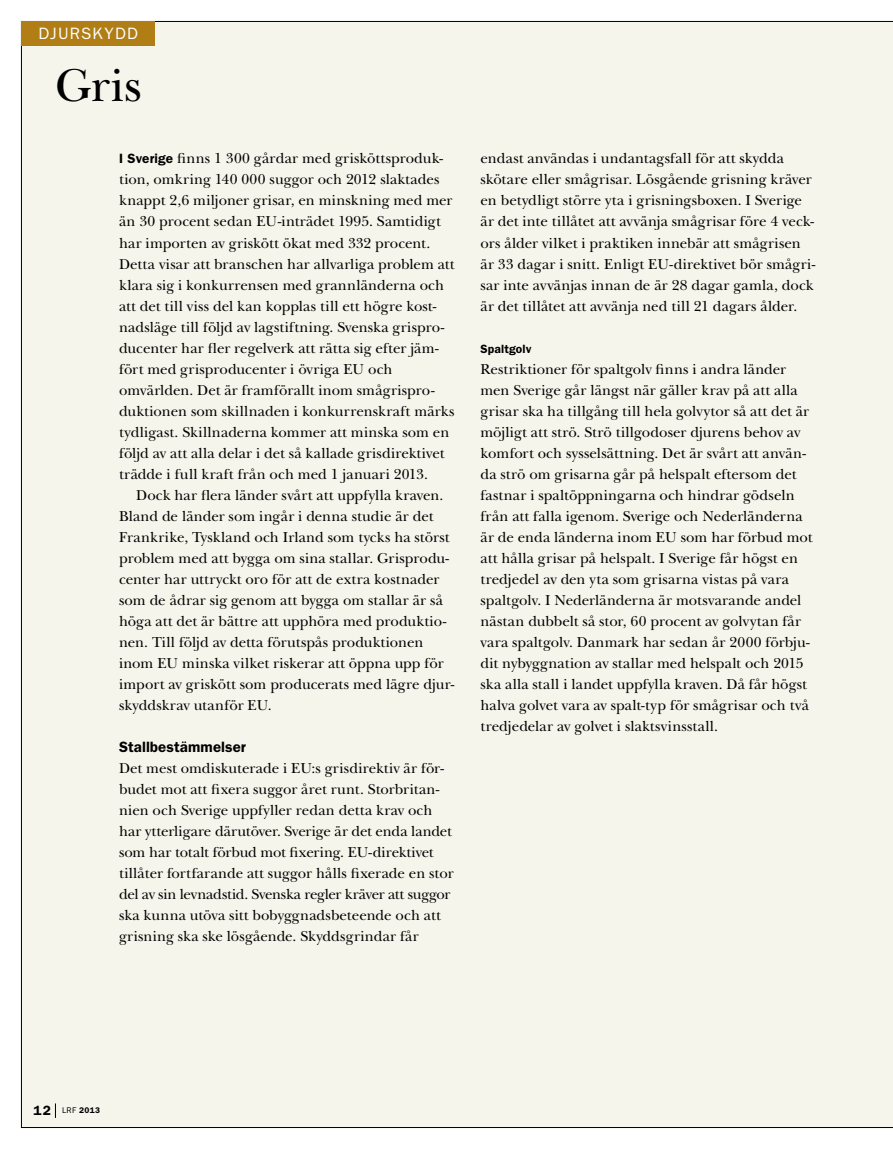
<style>
.page{position:relative;width:893px;height:1149px;background:#fff}
.page>*{position:absolute;margin:0;border:0;box-sizing:border-box;transform-origin:0 0}
.t1{font:48px "New Baskerville Std";color:#000}
.t2{font:16.5px "ITC Franklin Gothic Std";color:#fff}
.t3{font:15px/21px "New Baskerville Std";letter-spacing:.005em;color:#000}
.t4{font:600 15px "ITC Franklin Gothic Std";letter-spacing:.005em;color:#000}
.t5{font:600 12px "ITC Franklin Gothic Std";letter-spacing:.015em;color:#000}
.t6{font:600 8.25px "Franklin Gothic LT";color:#000}
.s1{font-family:"ITC Franklin Gothic Std";font-weight:600;font-size:13.5px}
.s2{font-size:13.5px}
.s3{font-weight:400}
</style>
<div class="page">
<div style="left:21px;top:21px;width:872px;height:1106px;background:#f6f5eb"></div>
<svg style="left:55px;top:1103px;width:1px;height:14px"></svg>
<div style="left:21px;top:21px;width:134px;height:25px;background:#b17d15"></div>
<p class="t2" style="left:38px;top:24px;width:24px">DJURSKY</p>
<p class="t2" style="left:115px;top:24px;width:25px">DD</p>
<h1 class="t1" style="left:55px;top:57px;width:88px">Gris</h1>
<p class="t3" style="left:119px;top:148px;width:337px"><span class="s1">I Sverige</span> finns 1 300 gårdar med grisköttsproduk&shy;tion, omkring 140 000 suggor och 2012 slaktades knappt 2,6 miljoner grisar, en minskning med mer än 30 procent sedan EU-inträdet 1995. Samtidigt har importen av griskött ökat med 332 procent.<br>Detta visar att branschen har allvarliga problem att klara sig i konkurrensen med grannländerna och att det till viss del kan kopplas till ett högre kost&shy;nadsläge till följd av lagstiftning. Svenska grispro&shy;ducenter har fler regelverk att rätta sig efter jäm&shy;fört med grisproducenter i övriga EU och omvärlden. Det är framförallt inom smågrispro&shy;duktionen som skillnaden i konkurrenskraft märks tydligast. Skillnaderna kommer att minska som en följd av att alla delar i det så kallade grisdirektivet trädde i full kraft från och med 1 januari 2013.</p>
<p class="t3" style="left:119px;top:484px;width:337px;text-indent:17px">Dock har flera länder svårt att uppfylla kraven.<br>Bland de länder som ingår i denna studie är det Frankrike, Tyskland och Irland som tycks ha störst problem med att bygga om sina stallar. Grisprodu&shy;center har uttryckt oro för att de extra kostnader som de ådrar sig genom att bygga om stallar är så höga att det är bättre att upphöra med produktio&shy;nen. Till följd av detta förutspås produktionen inom EU minska vilket riskerar att öppna upp för import av griskött som producerats med lägre djur&shy;skyddskrav utanför EU.</p>
<p class="t4" style="left:119px;top:737px;width:128px">Stallbestämmelser</p>
<p class="t3" style="left:119px;top:757px;width:336px">Det mest omdiskuterade i EU:s grisdirektiv är för&shy;budet mot att fixera suggor året runt. Storbritan&shy;nien och Sverige uppfyller redan detta krav och har ytterligare därutöver. Sverige är det enda landet som har totalt förbud mot fixering. EU-direktivet tillåter fortfarande att suggor hålls fixerade en stor del av sin levnadstid. Svenska regler kräver att suggor ska kunna utöva sitt bobyggnadsbeteende och att grisning ska ske lösgående. Skyddsgrindar får</p>
<p class="t3" style="left:480px;top:148px;width:336px">endast användas i undantagsfall för att skydda skötare eller smågrisar. Lösgående grisning kräver en betydligt större yta i grisningsboxen. I Sverige är det inte tillåtet att avvänja smågrisar före 4 veck&shy;ors ålder vilket i praktiken innebär att smågrisen är 33 dagar i snitt. Enligt EU-direktivet bör smågri&shy;sar inte avvänjas innan de är 28 dagar gamla, dock är det tillåtet att avvänja ned till 21 dagars ålder.</p>
<p class="t5" style="left:480px;top:341px;width:53px">Spaltgolv</p>
<p class="t3" style="left:480px;top:358px;width:334px">Restriktioner för spaltgolv finns i andra länder men Sverige går längst när gäller krav på att alla grisar ska ha tillgång till hela golvytor så att det är möjligt att strö. Strö tillgodoser djurens behov av komfort och sysselsättning. Det är svårt att använ&shy;da strö om grisarna går på helspalt eftersom det fastnar i spaltöppningarna och hindrar gödseln från att falla igenom. Sverige och Nederländerna är de enda länderna inom EU som har förbud mot att hålla grisar på helspalt. I Sverige får högst en tredjedel av den yta som grisarna vistas på vara spaltgolv. I Nederländerna är motsvarande andel nästan dubbelt så stor, 60 procent av golvytan får vara spaltgolv. Danmark har sedan år 2000 förbju&shy;dit nybyggnation av stallar med helspalt och 2015 ska alla stall i landet uppfylla kraven. Då får högst halva golvet vara av spalt-typ för smågrisar och två tredjedelar av golvet i slaktsvinsstall.</p>
<p class="t6" style="left:34px;top:1105px;width:68px"><span class="s2">12</span> <span class="s3">LRF</span> 2013</p>
</div>
